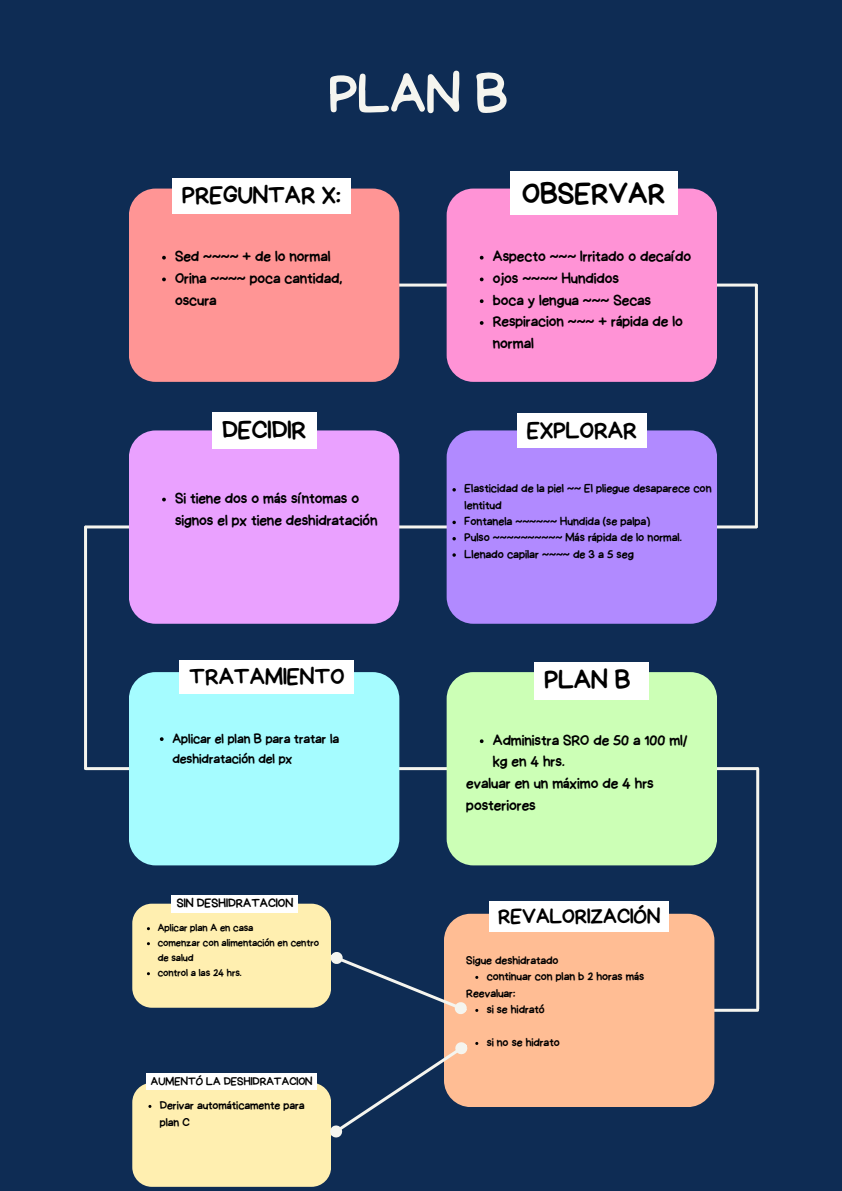
<style>
.page{position:relative;width:842px;height:1191px;background:#fff}
.page>*{position:absolute;margin:0;border:0;box-sizing:border-box;transform-origin:0 0}
.t1{font:56.6px "Handyman";color:#f5f5ef}
.t2{font:30.7px "Handyman";color:#000}
.t3{font:27.2px "Handyman";color:#000}
.t4{font:26px "Handyman";color:#000}
.t5{font:25.3px "Handyman";color:#000}
.t6{font:24.3px "Handyman";color:#000}
.t7{font:24px "Handyman";color:#000}
.t8{font:21.7px "Handyman";color:#000}
.t9{font:15.6px/21.8px "Handyman";color:#000}
.t10{font:14px/19.5px "Handyman";color:#000}
.t11{font:12.8px "Handyman";color:#000}
.t12{font:12.2px/16.3px "Handyman";color:#000}
.t13{font:12px/16.5px "Handyman";color:#000}
.t14{font:11.8px "Handyman";color:#000}
.t15{font:10.7px/15px "Handyman";color:#000}
</style>
<div class="page">
<div style="left:0;top:0;width:842px;height:1190px;background:#0e2c54"></div>
<hr style="left:254px;top:283px;width:502px;height:3px;background:#f5f5ef">
<hr style="left:86px;top:525px;width:670px;height:3px;background:#f5f5ef">
<hr style="left:86px;top:767px;width:671px;height:3px;background:#f5f5ef">
<hr style="left:445px;top:1008px;width:312px;height:3px;background:#f5f5ef">
<div style="left:129px;top:188px;width:270px;height:194px;background:#ff9595;border-radius:27px"></div>
<div style="left:129px;top:430px;width:270px;height:193px;background:#eaa1ff;border-radius:27px"></div>
<div style="left:129px;top:672px;width:270px;height:193px;background:#a5fcff;border-radius:27px"></div>
<div style="left:132px;top:903px;width:199px;height:104px;background:#ffefb0;border-radius:20px"></div>
<div style="left:447px;top:188px;width:270px;height:194px;background:#ff93d6;border-radius:27px"></div>
<div style="left:447px;top:430px;width:270px;height:193px;background:#b18aff;border-radius:27px"></div>
<div style="left:447px;top:672px;width:270px;height:193px;background:#ccffb6;border-radius:27px"></div>
<div style="left:444px;top:913px;width:270px;height:193px;background:#ffbd94;border-radius:27px"></div>
<hr style="left:755px;top:285px;width:3px;height:241px;background:#f5f5ef">
<hr style="left:756px;top:768px;width:3px;height:240px;background:#f5f5ef">
<hr style="left:84px;top:527px;width:3px;height:241px;background:#f5f5ef">
<svg style="left:162px;top:256px;width:4px;height:3px"></svg>
<svg style="left:162px;top:277px;width:4px;height:4px"></svg>
<svg style="left:162px;top:497px;width:4px;height:4px"></svg>
<svg style="left:160px;top:737px;width:4px;height:4px"></svg>
<svg style="left:480px;top:256px;width:4px;height:3px"></svg>
<svg style="left:480px;top:277px;width:4px;height:4px"></svg>
<svg style="left:480px;top:299px;width:4px;height:4px"></svg>
<svg style="left:480px;top:321px;width:4px;height:4px"></svg>
<svg style="left:452px;top:488px;width:4px;height:3px"></svg>
<svg style="left:452px;top:520px;width:4px;height:4px"></svg>
<svg style="left:452px;top:537px;width:4px;height:3px"></svg>
<svg style="left:480px;top:739px;width:4px;height:4px"></svg>
<div style="left:172px;top:178px;width:179px;height:36px;background:#fff"></div>
<div style="left:212px;top:412px;width:105px;height:37px;background:#fff"></div>
<div style="left:180px;top:660px;width:174px;height:34px;background:#fff"></div>
<div style="left:489px;top:900px;width:180px;height:31px;background:#fff"></div>
<div style="left:510px;top:172px;width:167px;height:43px;background:#fff"></div>
<div style="left:517px;top:413px;width:130px;height:34px;background:#fff"></div>
<div style="left:534px;top:662px;width:114px;height:37px;background:#fff"></div>
<div style="left:172px;top:894px;width:126px;height:18px;background:#fff"></div>
<div style="left:132px;top:1082px;width:199px;height:104px;background:#ffefb0;border-radius:20px"></div>
<div style="left:146px;top:1073px;width:171px;height:16px;background:#fff"></div>
<svg style="left:327px;top:952px;width:151px;height:62px"></svg>
<svg style="left:326px;top:1042px;width:152px;height:96px"></svg>
<p class="t1" style="left:329px;top:66px;width:180px">PLAN B</p>
<p class="t5" style="left:182px;top:183px;width:160px">PREGUNTAR X:</p>
<p class="t2" style="left:522px;top:178px;width:144px">OBSERVAR</p>
<h1 class="t9" style="left:175px;top:245px;width:157px">Sed ~~~~ + de lo normal</h1>
<h2 class="t9" style="left:175px;top:267px;width:169px">Orina ~~~~ poca cantidad, oscura</h2>
<h6 class="t4" style="left:222px;top:417px;width:86px">DECIDIR</h6>
<h3 class="t9" style="left:175px;top:487px;width:204px">Si tiene dos o más síntomas o signos el px tiene deshidratación</h3>
<p class="t7" style="left:189px;top:665px;width:157px">TRATAMIENTO</p>
<p class="t10" style="left:172px;top:729px;width:168px">Aplicar el plan B para tratar la deshidratación del px</p>
<p class="t11" style="left:177px;top:896px;width:118px">SIN DESHIDRATACION</p>
<p class="t15" style="left:158px;top:920px;width:97px">Aplicar plan A en casa</p>
<p class="t15" style="left:158px;top:935px;width:163px">comenzar con alimentación en centro de salud</p>
<p class="t15" style="left:158px;top:965px;width:86px">control a las 24 hrs.</p>
<p class="t14" style="left:151px;top:1075px;width:163px">AUMENTÓ LA DESHIDRATACION</p>
<p class="t13" style="left:160px;top:1097px;width:146px">Derivar automáticamente para plan C</p>
<h3 class="t9" style="left:493px;top:245px;width:200px">Aspecto ~~~ Irritado o decaído</h3>
<h4 class="t9" style="left:493px;top:267px;width:128px">ojos ~~~~ Hundidos</h4>
<p class="t9" style="left:493px;top:289px;width:160px">boca y lengua ~~~ Secas</p>
<p class="t9" style="left:493px;top:311px;width:191px">Respiracion ~~~ + rápida de lo normal</p>
<p class="t6" style="left:527px;top:418px;width:112px">EXPLORAR</p>
<p class="t12" style="left:465px;top:480px;width:248px">Elasticidad de la piel ~~ El pliegue desaparece con lentitud</p>
<p class="t12" style="left:465px;top:513px;width:187px">Fontanela ~~~~~~ Hundida (se palpa)</p>
<p class="t12" style="left:465px;top:529px;width:219px">Pulso ~~~~~~~~~~ Más rápida de lo normal.</p>
<h4 class="t12" style="left:465px;top:545px;width:171px">Llenado capilar ~~~~ de 3 a 5 seg</h4>
<h5 class="t3" style="left:544px;top:666px;width:88px">PLAN B</h5>
<h3 class="t9" style="left:493px;top:729px;width:196px">Administra SRO de 50 a 100 ml/ kg en 4 hrs.</h3>
<p class="t9" style="left:466px;top:772px;width:189px">evaluar en un máximo de 4 hrs posteriores</p>
<p class="t8" style="left:498px;top:905px;width:164px">REVALORIZACIÓN</p>
<p class="t13" style="left:466px;top:951px;width:94px">Sigue deshidratado</p>
<p class="t13" style="left:487px;top:968px;width:159px">continuar con plan b 2 horas más</p>
<p class="t13" style="left:466px;top:984px;width:51px">Reevaluar:</p>
<p class="t13" style="left:487px;top:1001px;width:60px">si se hidrató</p>
<p class="t13" style="left:487px;top:1034px;width:74px">si no se hidrato</p>
</div>
